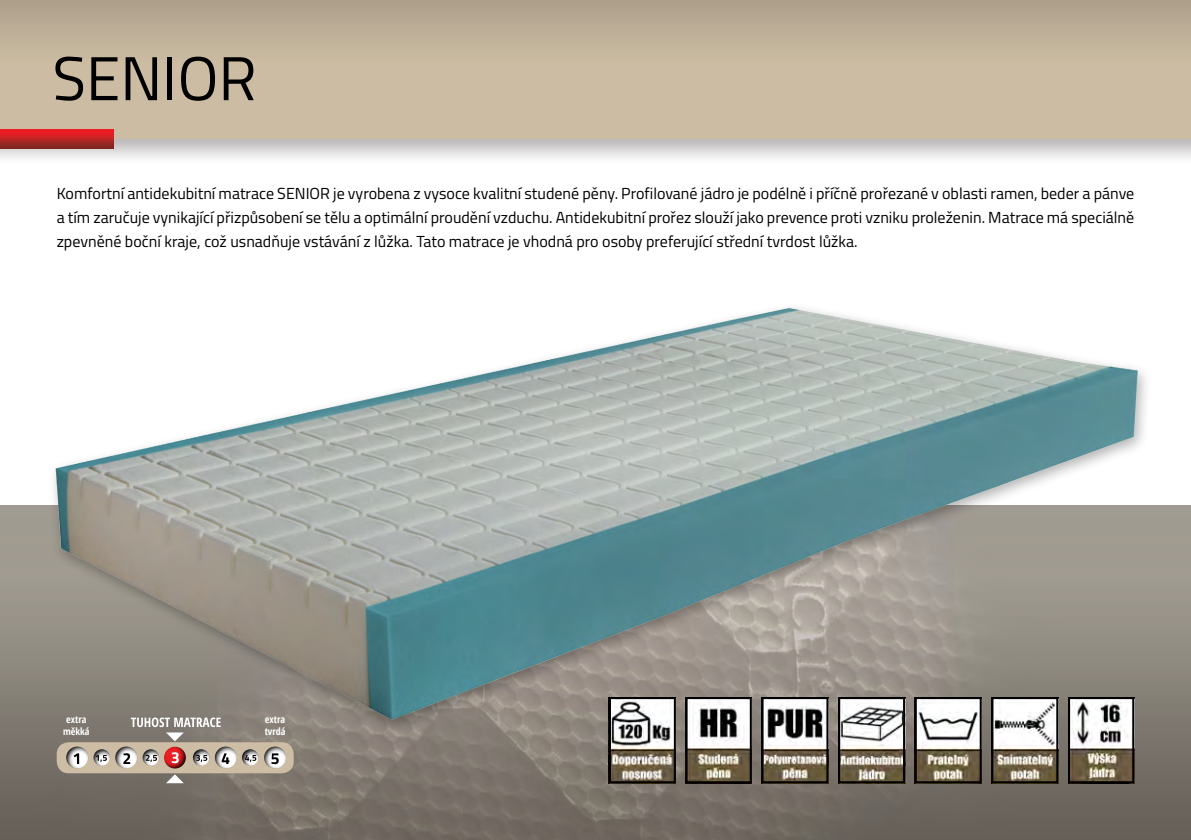
<style>
.page{position:relative;width:1191px;height:840px;background:#fff}
.page>*{position:absolute;margin:0;border:0;box-sizing:border-box;transform-origin:0 0}
.t1{font:62px "Titillium";color:#000}
.t2{font:16px/24px "Titillium";color:#000;text-align:justify}
.t3{font:700 condensed 10px/12px "Open Sans";color:#fff;text-align:center}
</style>
<div class="page">
<img style="left:0;top:139px;width:1191px;height:20px">
<img style="left:0;top:0;width:1191px;height:138px">
<img style="left:0;top:505px;width:1191px;height:334px">
<img style="left:0;top:130px;width:114px;height:18px">
<img style="left:37px;top:307px;width:1114px;height:484px">
<img style="left:688px;top:699px;width:61px;height:80px">
<div style="left:685px;top:696px;width:67px;height:86px;border:2px solid #000"></div>
<img style="left:612px;top:699px;width:61px;height:80px">
<div style="left:609px;top:696px;width:67px;height:86px;border:2px solid #000"></div>
<img style="left:917px;top:699px;width:61px;height:80px">
<div style="left:914px;top:696px;width:67px;height:86px;border:2px solid #000"></div>
<img style="left:994px;top:699px;width:61px;height:80px">
<div style="left:991px;top:696px;width:67px;height:86px;border:2px solid #000"></div>
<img style="left:1071px;top:699px;width:60px;height:80px">
<div style="left:1068px;top:696px;width:66px;height:86px;border:2px solid #000"></div>
<img style="left:764px;top:699px;width:61px;height:80px">
<div style="left:761px;top:696px;width:67px;height:86px;border:2px solid #000"></div>
<img style="left:841px;top:699px;width:61px;height:80px">
<div style="left:838px;top:696px;width:67px;height:86px;border:2px solid #000"></div>
<div style="left:57px;top:741px;width:237px;height:31px;background:#cdbda4;border-radius:12px"></div>
<svg style="left:49px;top:742px;width:49px;height:26px"></svg>
<svg style="left:156px;top:742px;width:42px;height:26px"></svg>
<svg style="left:255px;top:742px;width:49px;height:26px"></svg>
<svg style="left:98px;top:742px;width:58px;height:26px"></svg>
<svg style="left:76px;top:746px;width:49px;height:20px"></svg>
<svg style="left:125px;top:746px;width:50px;height:20px"></svg>
<svg style="left:175px;top:746px;width:49px;height:20px"></svg>
<svg style="left:224px;top:746px;width:54px;height:20px"></svg>
<svg style="left:74px;top:753px;width:5px;height:10px"></svg>
<svg style="left:96px;top:754px;width:11px;height:7px"></svg>
<svg style="left:146px;top:754px;width:11px;height:7px"></svg>
<svg style="left:196px;top:754px;width:11px;height:7px"></svg>
<svg style="left:245px;top:754px;width:11px;height:7px"></svg>
<svg style="left:123px;top:752px;width:7px;height:11px"></svg>
<svg style="left:172px;top:751px;width:7px;height:11px"></svg>
<svg style="left:222px;top:753px;width:7px;height:10px"></svg>
<svg style="left:271px;top:753px;width:8px;height:10px"></svg>
<svg style="left:166px;top:732px;width:18px;height:9px"></svg>
<svg style="left:166px;top:773px;width:18px;height:9px"></svg>
<svg style="left:131px;top:717px;width:90px;height:9px"></svg>
<h1 class="t1" style="left:52px;top:33px;width:206px">SENIOR</h1>
<p class="t2" style="left:57px;top:181px;width:1079px">Komfortní antidekubitní matrace SENIOR je vyrobena z vysoce kvalitní studené pěny. Profilované jádro je podélně i příčně prořezané v oblasti ramen, beder a pánve a tím zaručuje vynikající přizpůsobení se tělu a optimální proudění vzduchu. Antidekubitní prořez slouží jako prevence proti vzniku proleženin. Matrace má speciálně zpevněné boční kraje, což usnadňuje vstávání z lůžka. Tato matrace je vhodná pro osoby preferující střední tvrdost lůžka.</p>
<p class="t3" style="left:63px;top:712px;width:28px">extra měkká</p>
<p class="t3" style="left:265px;top:712px;width:22px;text-align:left">extra tvrdá</p>
</div>
